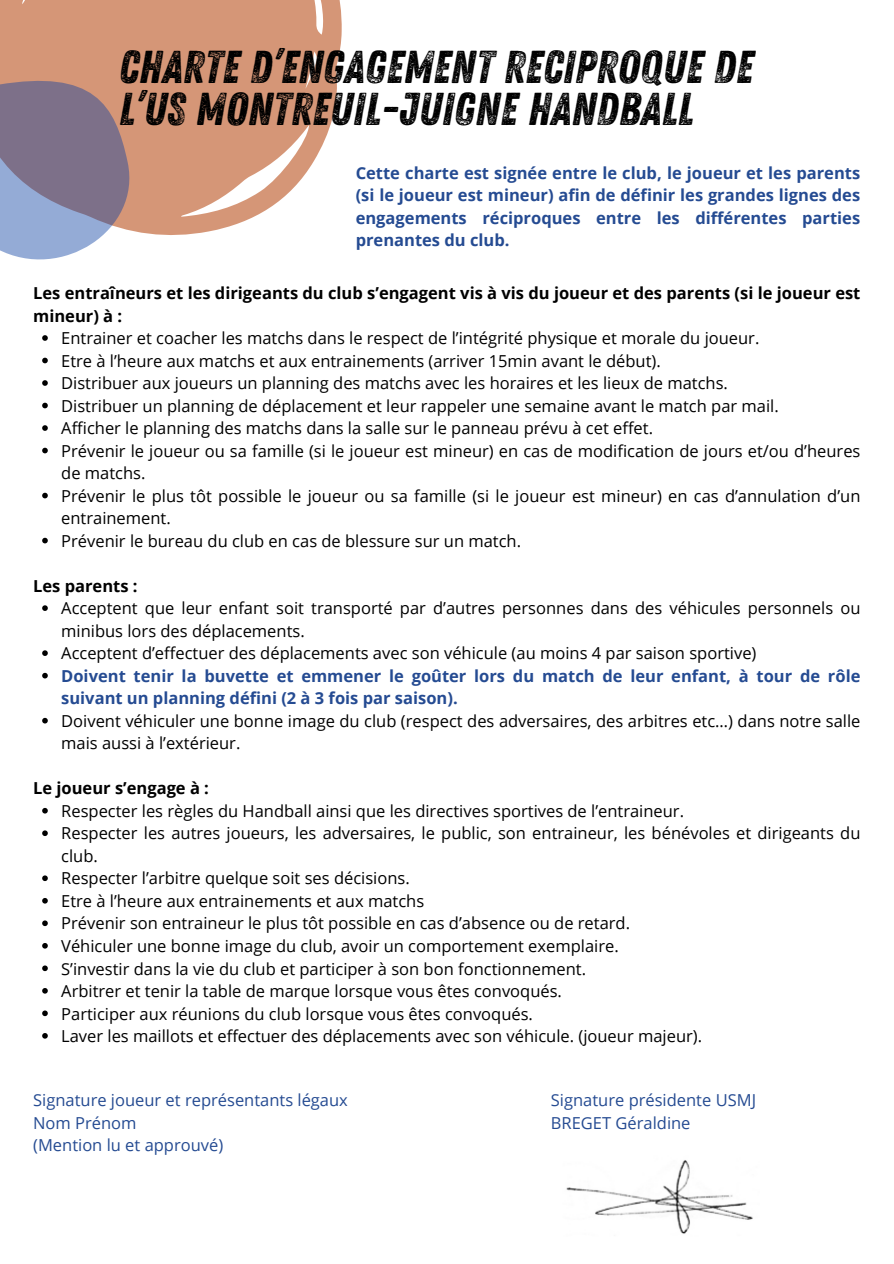
<style>
.page{position:relative;width:894px;height:1264px;background:#fff}
.page>*{position:absolute;margin:0;border:0;box-sizing:border-box;transform-origin:0 0}
.t1{font:46.05px/42.8px "Zing Rust G2 Base";color:#000}
.t2{font:16.5px/22.5px "Open Sans";color:#000}
.t3{font:700 16.5px/22.5px "Open Sans";color:#254b92}
.t4{font:700 16.5px/22.5px "Open Sans";color:#000}
.t5{font:16.5px "Open Sans";color:#254b92}
</style>
<div class="page">
<svg style="left:0;top:0;width:342px;height:235px;fill:#d59677"></svg>
<svg style="left:0;top:41px;width:160px;height:219px;background:#a89197"></svg>
<svg style="left:42px;top:335px;width:6px;height:6px"></svg>
<svg style="left:42px;top:358px;width:6px;height:5px"></svg>
<svg style="left:42px;top:380px;width:6px;height:6px"></svg>
<svg style="left:42px;top:403px;width:6px;height:5px"></svg>
<svg style="left:42px;top:425px;width:6px;height:6px"></svg>
<svg style="left:42px;top:448px;width:6px;height:5px"></svg>
<svg style="left:42px;top:493px;width:6px;height:5px"></svg>
<svg style="left:42px;top:538px;width:6px;height:5px"></svg>
<svg style="left:42px;top:605px;width:6px;height:6px"></svg>
<svg style="left:42px;top:650px;width:6px;height:6px"></svg>
<svg style="left:42px;top:673px;width:6px;height:5px"></svg>
<svg style="left:42px;top:718px;width:6px;height:5px"></svg>
<svg style="left:42px;top:808px;width:6px;height:5px"></svg>
<svg style="left:42px;top:830px;width:6px;height:6px"></svg>
<svg style="left:42px;top:875px;width:6px;height:6px"></svg>
<svg style="left:42px;top:898px;width:6px;height:5px"></svg>
<svg style="left:42px;top:920px;width:6px;height:6px"></svg>
<svg style="left:42px;top:943px;width:6px;height:5px"></svg>
<svg style="left:42px;top:965px;width:6px;height:6px"></svg>
<svg style="left:42px;top:988px;width:6px;height:5px"></svg>
<svg style="left:42px;top:1010px;width:6px;height:6px"></svg>
<svg style="left:42px;top:1033px;width:6px;height:5px"></svg>
<img style="left:566px;top:1160px;width:187px;height:74px">
<p class="t1" style="left:119px;top:46px;width:635px">CHARTE D’ENGAGEMENT RECIPROQUE DE<br>L’US MONTREUIL-JUIGNE HANDBALL</p>
<p class="t3" style="left:355px;top:161px;width:506px;text-align:justify">Cette charte est signée entre le club, le joueur et les parents (si le joueur est mineur) afin de définir les grandes lignes des engagements réciproques entre les différentes parties prenantes du club.</p>
<p class="t4" style="left:33px;top:281px;width:828px">Les entraîneurs et les dirigeants du club s’engagent vis à vis du joueur et des parents (si le joueur est mineur) à :</p>
<h1 class="t2" style="left:61px;top:326px;width:699px">Entrainer et coacher les matchs dans le respect de l’intégrité physique et morale du joueur.</h1>
<h2 class="t2" style="left:61px;top:349px;width:601px">Etre à l’heure aux matchs et aux entrainements (arriver 15min avant le début).</h2>
<h2 class="t2" style="left:61px;top:371px;width:668px">Distribuer aux joueurs un planning des matchs avec les horaires et les lieux de matchs.</h2>
<p class="t2" style="left:61px;top:394px;width:718px">Distribuer un planning de déplacement et leur rappeler une semaine avant le match par mail.</p>
<p class="t2" style="left:61px;top:416px;width:593px">Afficher le planning des matchs dans la salle sur le panneau prévu à cet effet.</p>
<p class="t2" style="left:61px;top:439px;width:800px">Prévenir le joueur ou sa famille (si le joueur est mineur) en cas de modification de jours et/ou d’heures de matchs.</p>
<p class="t2" style="left:61px;top:484px;width:800px">Prévenir le plus tôt possible le joueur ou sa famille (si le joueur est mineur) en cas d’annulation d’un entrainement.</p>
<p class="t2" style="left:61px;top:529px;width:461px">Prévenir le bureau du club en cas de blessure sur un match.</p>
<p class="t4" style="left:33px;top:574px;width:106px">Les parents :</p>
<p class="t2" style="left:61px;top:596px;width:800px">Acceptent que leur enfant soit transporté par d’autres personnes dans des véhicules personnels ou minibus lors des déplacements.</p>
<p class="t2" style="left:61px;top:641px;width:696px">Acceptent d’effectuer des déplacements avec son véhicule (au moins 4 par saison sportive)</p>
<h2 class="t3" style="left:61px;top:664px;width:800px">Doivent tenir la buvette et emmener le goûter lors du match de leur enfant, à tour de rôle suivant un planning défini (2 à 3 fois par saison).</h2>
<p class="t2" style="left:61px;top:709px;width:800px">Doivent véhiculer une bonne image du club (respect des adversaires, des arbitres etc…) dans notre salle mais aussi à l’extérieur.</p>
<p class="t4" style="left:33px;top:776px;width:177px">Le joueur s’engage à :</p>
<p class="t2" style="left:61px;top:799px;width:624px">Respecter les règles du Handball ainsi que les directives sportives de l’entraineur.</p>
<p class="t2" style="left:61px;top:821px;width:800px">Respecter les autres joueurs, les adversaires, le public, son entraineur, les bénévoles et dirigeants du club.</p>
<h2 class="t2" style="left:61px;top:866px;width:350px">Respecter l’arbitre quelque soit ses décisions.</h2>
<p class="t2" style="left:61px;top:889px;width:364px">Etre à l’heure aux entrainements et aux matchs</p>
<p class="t2" style="left:61px;top:911px;width:570px">Prévenir son entraineur le plus tôt possible en cas d’absence ou de retard.</p>
<p class="t2" style="left:61px;top:934px;width:559px">Véhiculer une bonne image du club, avoir un comportement exemplaire.</p>
<p class="t2" style="left:61px;top:956px;width:526px">S’investir dans la vie du club et participer à son bon fonctionnement.</p>
<p class="t2" style="left:61px;top:979px;width:502px">Arbitrer et tenir la table de marque lorsque vous êtes convoqués.</p>
<p class="t2" style="left:61px;top:1001px;width:473px">Participer aux réunions du club lorsque vous êtes convoqués.</p>
<p class="t2" style="left:61px;top:1024px;width:642px">Laver les maillots et effectuer des déplacements avec son véhicule. (joueur majeur).</p>
<p class="t5" style="left:33px;top:1088px;width:316px">Signature joueur et représentants légaux</p>
<p class="t5" style="left:33px;top:1111px;width:105px">Nom Prénom</p>
<p class="t5" style="left:33px;top:1133px;width:191px">(Mention lu et approuvé)</p>
<p class="t5" style="left:550px;top:1088px;width:207px">Signature présidente USMJ</p>
<p class="t5" style="left:550px;top:1111px;width:141px">BREGET Géraldine</p>
</div>
